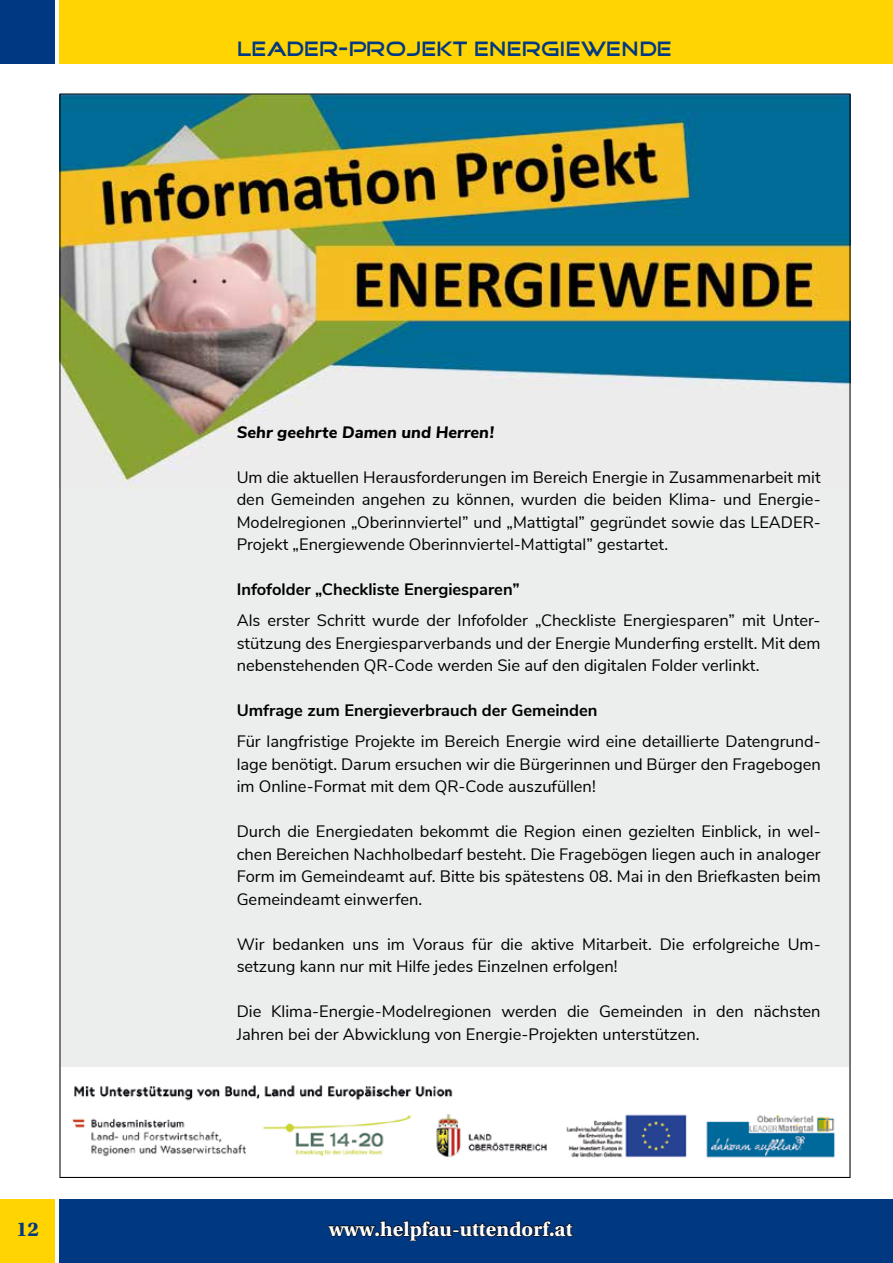
<style>
.page{position:relative;width:893px;height:1263px;background:#fff}
.page>*{position:absolute;margin:0;border:0;box-sizing:border-box;transform-origin:0 0}
.t1{font:21px "Good Times";color:#003882}
.t2{font:700 21px "Utopia Std";color:#fff}
.t3{font:700 21px "Utopia Std";color:#003882}
.t4{font:16.5px/22.5px "Nunito Sans";color:#000;text-align:justify}
.t5{font:700 16.5px "Nunito Sans";color:#000}
.t6{font:italic 800 16.5px "Nunito Sans";color:#000}
</style>
<div class="page">
<div style="left:60px;top:1199px;width:833px;height:64px;background:#003882"></div>
<div style="left:0;top:1199px;width:55px;height:64px;background:#ffd400"></div>
<div style="left:60px;top:0;width:833px;height:64px;background:#ffd400"></div>
<svg style="left:327px;top:1220px;width:247px;height:21px"></svg>
<div style="left:0;top:0;width:55px;height:64px;background:#003882"></div>
<div style="left:60px;top:94px;width:790px;height:1083px;background:#eceded"></div>
<img style="left:62px;top:96px;width:786px;height:392px">
<div style="left:61px;top:1067px;width:788px;height:109px;background:#fff"></div>
<img style="left:72px;top:1085px;width:763px;height:73px">
<p class="t1" style="left:238px;top:39px;width:436px">LEADER-PROJEKT ENERGIEWENDE</p>
<p class="t6" style="left:237px;top:420px;width:259px">Sehr geehrte Damen und Herren!</p>
<p class="t4" style="left:237px;top:465px;width:585px">Um die aktuellen Herausforderungen im Bereich Energie in Zusammenarbeit mit den Gemeinden angehen zu können, wurden die beiden Klima- und Energie-Modelregionen „Oberinnviertel” und „Mattigtal” gegründet sowie das LEADER-Projekt „Energiewende Oberinnviertel-Mattigtal” gestartet.</p>
<p class="t5" style="left:237px;top:577px;width:284px">Infofolder „Checkliste Energiesparen”</p>
<p class="t4" style="left:237px;top:608px;width:585px">Als erster Schritt wurde der Infofolder „Checkliste Energiesparen” mit Unter&shy;stützung des Energiesparverbands und der Energie Munderfing erstellt. Mit dem nebenstehenden QR-Code werden Sie auf den digitalen Folder verlinkt.</p>
<p class="t5" style="left:237px;top:698px;width:362px">Umfrage zum Energieverbrauch der Gemeinden</p>
<p class="t4" style="left:237px;top:729px;width:585px">Für langfristige Projekte im Bereich Energie wird eine detaillierte Datengrund&shy;lage benötigt. Darum ersuchen wir die Bürgerinnen und Bürger den Fragebogen im Online-Format mit dem QR-Code auszufüllen!</p>
<p class="t4" style="left:237px;top:819px;width:586px">Durch die Energiedaten bekommt die Region einen gezielten Einblick, in wel&shy;chen Bereichen Nachholbedarf besteht. Die Fragebögen liegen auch in analoger Form im Gemeindeamt auf. Bitte bis spätestens 08. Mai in den Briefkasten beim Gemeindeamt einwerfen.</p>
<p class="t4" style="left:237px;top:932px;width:585px">Wir bedanken uns im Voraus für die aktive Mitarbeit. Die erfolgreiche Um&shy;setzung kann nur mit Hilfe jedes Einzelnen erfolgen!</p>
<p class="t4" style="left:237px;top:999px;width:585px">Die Klima-Energie-Modelregionen werden die Gemeinden in den nächsten<br>Jahren bei der Abwicklung von Energie-Projekten unterstützen.</p>
<p class="t3" style="left:16px;top:1217px;width:24px">12</p>
<p class="t2" style="left:329px;top:1217px;width:246px">www.helpfau-uttendorf.at</p>
</div>
